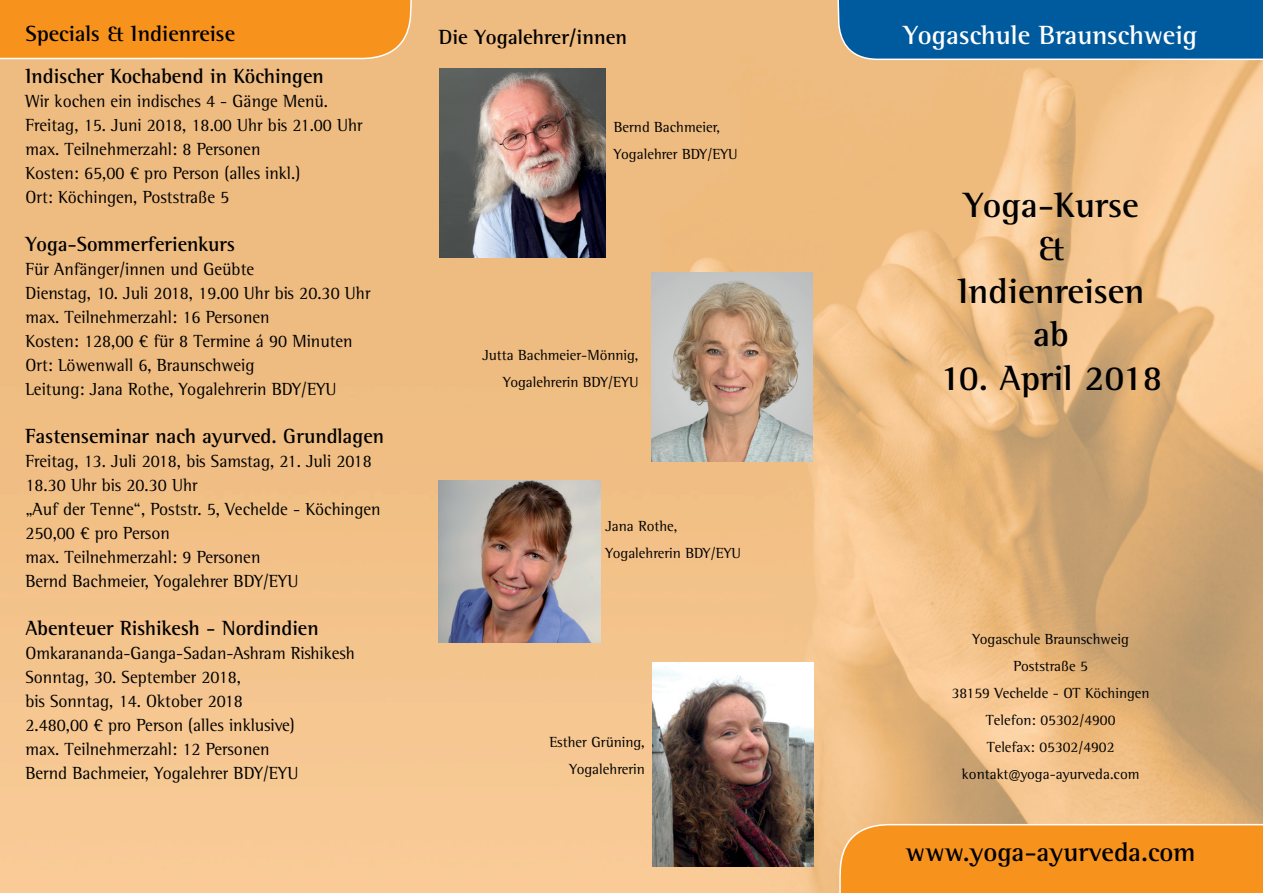
<style>
.page{position:relative;width:1263px;height:893px;background:#fff}
.page>*{position:absolute;margin:0;border:0;box-sizing:border-box;transform-origin:0 0}
.Titel_1{font:700 36px "Rotis Semi Serif Std";color:#000}
.Titel_3{font:700 27px "Rotis Semi Serif Std";color:#fff}
.t1{font:700 27px "Rotis Semi Serif Std";color:#000}
.t2{font:700 22.5px "Rotis Semi Serif Std";color:#000}
.t3{font:700 21px "Rotis Semi Serif Std";color:#000}
.t4{font:18px "Rotis Semi Serif Std";color:#000}
.t5{font:15px "Rotis Semi Serif Std";color:#000}
</style>
<div class="page">
<img style="left:0;top:0;width:1263px;height:893px">
<svg style="left:0;top:0;width:413px;height:60px;background:#f69726"></svg>
<svg style="left:837px;top:0;width:426px;height:61px;background:#0f619f"></svg>
<div style="left:838px;top:823px;width:425px;height:70px;background:#f7931d"></div>
<img style="left:440px;top:69px;width:166px;height:189px">
<img style="left:439px;top:481px;width:161px;height:161px">
<img style="left:651px;top:272px;width:162px;height:189px">
<img style="left:653px;top:662px;width:161px;height:204px">
<p class="t2" style="left:26px;top:20px;width:211px">Specials &amp; Indienreise</p>
<p class="Titel_3" style="left:903px;top:19px;width:296px">Yogaschule Braunschweig</p>
<p class="t3" style="left:439px;top:25px;width:190px">Die Yogalehrer/innen</p>
<p class="t3" style="left:26px;top:63px;width:300px">Indischer Kochabend in Köchingen</p>
<p class="t4" style="left:26px;top:90px;width:304px">Wir kochen ein indisches 4 - Gänge Menü.</p>
<p class="t4" style="left:26px;top:114px;width:339px">Freitag, 15. Juni 2018, 18.00 Uhr bis 21.00 Uhr</p>
<p class="t4" style="left:26px;top:138px;width:236px">max. Teilnehmerzahl: 8 Personen</p>
<p class="t4" style="left:26px;top:162px;width:276px">Kosten: 65,00 € pro Person (alles inkl.)</p>
<p class="t4" style="left:26px;top:186px;width:205px">Ort: Köchingen, Poststraße 5</p>
<p class="t3" style="left:26px;top:231px;width:211px">Yoga-Sommerferienkurs</p>
<p class="t4" style="left:26px;top:258px;width:230px">Für Anfänger/innen und Geübte</p>
<p class="t4" style="left:26px;top:282px;width:346px">Dienstag, 10. Juli 2018, 19.00 Uhr bis 20.30 Uhr</p>
<p class="t4" style="left:26px;top:306px;width:245px">max. Teilnehmerzahl: 16 Personen</p>
<p class="t4" style="left:26px;top:330px;width:329px">Kosten: 128,00 € für 8 Termine á 90 Minuten</p>
<p class="t4" style="left:26px;top:354px;width:231px">Ort: Löwenwall 6, Braunschweig</p>
<p class="t4" style="left:26px;top:378px;width:312px">Leitung: Jana Rothe, Yogalehrerin BDY/EYU</p>
<p class="t3" style="left:26px;top:423px;width:360px">Fastenseminar nach ayurved. Grundlagen</p>
<p class="t4" style="left:26px;top:450px;width:348px">Freitag, 13. Juli 2018, bis Samstag, 21. Juli 2018</p>
<p class="t4" style="left:26px;top:474px;width:174px">18.30 Uhr bis 20.30 Uhr</p>
<p class="t4" style="left:26px;top:498px;width:356px">„Auf der Tenne“, Poststr. 5, Vechelde - Köchingen</p>
<p class="t4" style="left:26px;top:522px;width:146px">250,00 € pro Person</p>
<p class="t4" style="left:26px;top:546px;width:236px">max. Teilnehmerzahl: 9 Personen</p>
<p class="t4" style="left:26px;top:570px;width:274px">Bernd Bachmeier, Yogalehrer BDY/EYU</p>
<p class="t3" style="left:26px;top:615px;width:295px">Abenteuer Rishikesh - Nordindien</p>
<p class="t4" style="left:26px;top:642px;width:331px">Omkarananda-Ganga-Sadan-Ashram Rishikesh</p>
<p class="t4" style="left:26px;top:666px;width:217px">Sonntag, 30. September 2018,</p>
<p class="t4" style="left:26px;top:690px;width:219px">bis Sonntag, 14. Oktober 2018</p>
<p class="t4" style="left:26px;top:714px;width:271px">2.480,00 € pro Person (alles inklusive)</p>
<p class="t4" style="left:26px;top:738px;width:245px">max. Teilnehmerzahl: 12 Personen</p>
<p class="t4" style="left:26px;top:762px;width:274px">Bernd Bachmeier, Yogalehrer BDY/EYU</p>
<p class="t5" style="left:614px;top:119px;width:108px">Bernd Bachmeier,</p>
<p class="t5" style="left:614px;top:146px;width:125px">Yogalehrer BDY/EYU</p>
<p class="t5" style="left:482px;top:347px;width:158px">Jutta Bachmeier-Mönnig,</p>
<p class="t5" style="left:503px;top:374px;width:137px">Yogalehrerin BDY/EYU</p>
<p class="t5" style="left:605px;top:517px;width:73px">Jana Rothe,</p>
<p class="t5" style="left:605px;top:544px;width:137px">Yogalehrerin BDY/EYU</p>
<p class="t5" style="left:549px;top:733px;width:97px">Esther Grüning,</p>
<p class="t5" style="left:569px;top:760px;width:77px">Yogalehrerin</p>
<p class="Titel_1" style="left:963px;top:183px;width:177px">Yoga-Kurse</p>
<p class="Titel_1" style="left:1038px;top:226px;width:28px">&amp;</p>
<p class="Titel_1" style="left:958px;top:269px;width:188px">Indienreisen</p>
<p class="Titel_1" style="left:1033px;top:313px;width:37px">ab</p>
<p class="Titel_1" style="left:940px;top:356px;width:224px">10. April 2018</p>
<p class="t5" style="left:973px;top:630px;width:158px">Yogaschule Braunschweig</p>
<p class="t5" style="left:1013px;top:657px;width:76px">Poststraße 5</p>
<p class="t5" style="left:952px;top:684px;width:199px">38159 Vechelde - OT Köchingen</p>
<p class="t5" style="left:986px;top:711px;width:131px">Telefon: 05302/4900</p>
<p class="t5" style="left:987px;top:738px;width:129px">Telefax: 05302/4902</p>
<p class="t5" style="left:962px;top:765px;width:179px">kontakt@yoga-ayurveda.com</p>
<p class="t1" style="left:906px;top:836px;width:291px">www.yoga-ayurveda.com</p>
</div>
